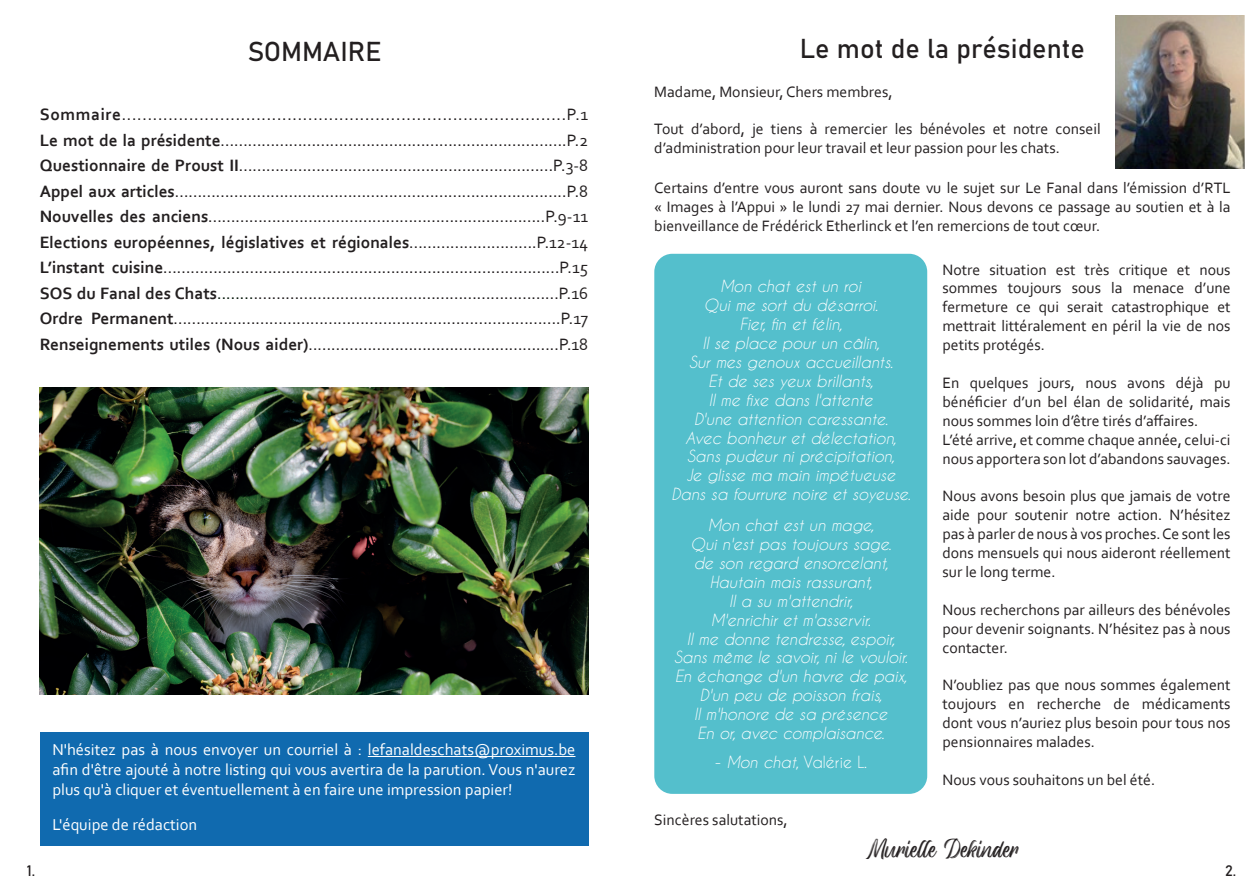
<style>
.page{position:relative;width:1259px;height:893px;background:#fff}
.page>*{position:absolute;margin:0;border:0;box-sizing:border-box;transform-origin:0 0}
.t1{font:27px "Bahnschrift";color:#231f20}
.t2{font:27px "Backrush";color:#231f20}
.t3{font:17.25px/25.5px "Corbel";color:#231f20;text-align:justify}
.t4{font:16.5px/20.2px "Corbel";color:#fff;text-align:justify}
.t5{font:15.75px/18.9px "Corbel";color:#231f20;text-align:justify}
.t6{font:italic 15.75px/18.9px "Caviar Dreams";color:#fff;text-align:center}
.t7{font:15.75px "Caviar Dreams";color:#fff}
.t8{font:15px "Bahnschrift";color:#231f20}
.s1{font-weight:700}
.s2{color:#0a1b0e}
.s3{font-style:italic}
</style>
<div class="page">
<img style="left:1115px;top:16px;width:129px;height:152px">
<div style="left:654px;top:254px;width:273px;height:540px;background:#54bfcc;border-radius:18px"></div>
<div style="left:41px;top:732px;width:548px;height:113px;background:#106aaf"></div>
<hr style="left:368px;top:756px;width:207px;height:1px;background:#fff">
<img style="left:40px;top:387px;width:548px;height:307px">
<h1 class="t1" style="left:248px;top:31px;width:135px">SOMMAIRE</h1>
<h1 class="t1" style="left:800px;top:28px;width:287px">Le mot de la présidente</h1>
<p class="t3" style="left:40px;top:101px;width:550px"><span class="s1">Sommaire</span>......................................................................................P.1<br><span class="s1">Le mot de la présidente</span>............................................................................P.2<br><span class="s1">Questionnaire de Proust II</span>.....................................................................P.3-8<br><span class="s1">Appel aux articles</span>......................................................................................P.8<br><span class="s1">Nouvelles des anciens</span>..........................................................................P.9-11<br><span class="s1">Elections européennes, législatives et régionales</span>............................P.12-14<br><span class="s1">L’instant cuisine</span>.......................................................................................P.15<br><span class="s1">SOS du Fanal des Chats</span><span class="s2">........</span>...................................................................P.16<br><span class="s1">Ordre Permanent</span>.....................................................................................P.17<br><span class="s1">Renseignements utiles (Nous aider)</span>.......................................................P.18</p>
<p class="t4" style="left:52px;top:739px;width:524px">N'hésitez pas à nous envoyer un courriel à : lefanaldeschats@proximus.be afin d'être ajouté à notre listing qui vous avertira de la parution. Vous n'aurez plus qu'à cliquer et éventuellement à en faire une impression papier!</p>
<p class="t4" style="left:52px;top:814px;width:146px">L'équipe de rédaction</p>
<p class="t5" style="left:654px;top:82px;width:240px">Madame, Monsieur, Chers membres,</p>
<p class="t5" style="left:654px;top:119px;width:448px">Tout d’abord, je tiens à remercier les bénévoles et notre conseil d’administration pour leur travail et leur passion pour les chats.</p>
<p class="t5" style="left:654px;top:178px;width:578px">Certains d’entre vous auront sans doute vu le sujet sur Le Fanal dans l’émission d’RTL « Images à l’Appui » le lundi 27 mai dernier. Nous devons ce passage au soutien et à la bienveillance de Frédérick Etherlinck et l’en remercions de tout cœur.</p>
<p class="t6" style="left:671px;top:277px;width:241px">Mon chat est un roi<br>Qui me sort du désarroi.<br>Fier, fin et félin,<br>Il se place pour un câlin,<br>Sur mes genoux accueillants.<br>Et de ses yeux brillants,<br>Il me fixe dans l'attente<br>D'une attention caressante.<br>Avec bonheur et délectation,<br>Sans pudeur ni précipitation,<br>Je glisse ma main impétueuse<br>Dans sa fourrure noire et soyeuse.</p>
<p class="t6" style="left:674px;top:516px;width:235px">Mon chat est un mage,<br>Qui n'est pas toujours sage.<br>de son regard ensorcelant,<br>Hautain mais rassurant,<br>Il a su m'attendrir,<br>M'enrichir et m'asservir.<br>Il me donne tendresse, espoir,<br>Sans même le savoir, ni le vouloir.<br>En échange d'un havre de paix,<br>D'un peu de poisson frais,<br>Il m'honore de sa présence<br>En or, avec complaisance.</p>
<p class="t7" style="left:715px;top:752px;width:154px">- <span class="s3">Mon chat</span>, Valérie L.</p>
<p class="t5" style="left:654px;top:810px;width:135px">Sincères salutations,</p>
<p class="t5" style="left:942px;top:259px;width:290px">Notre situation est très critique et nous sommes toujours sous la menace d’une fermeture ce qui serait catastrophique et mettrait littéralement en péril la vie de nos petits protégés.</p>
<p class="t5" style="left:942px;top:373px;width:290px;text-align:left">En quelques jours, nous avons déjà pu bénéficier d’un bel élan de solidarité, mais nous sommes loin d’être tirés d’affaires.<br>L’été arrive, et comme chaque année, celui-ci nous apportera son lot d’abandons sauvages.</p>
<p class="t5" style="left:942px;top:486px;width:290px">Nous avons besoin plus que jamais de votre aide pour soutenir notre action. N’hésitez pas à parler de nous à vos proches. Ce sont les dons mensuels qui nous aideront réellement sur le long terme.</p>
<p class="t5" style="left:942px;top:600px;width:290px">Nous recherchons par ailleurs des bénévoles pour devenir soignants. N’hésitez pas à nous contacter.</p>
<p class="t5" style="left:942px;top:675px;width:290px">N’oubliez pas que nous sommes également toujours en recherche de médicaments dont vous n’auriez plus besoin pour tous nos pensionnaires malades.</p>
<p class="t5" style="left:942px;top:770px;width:214px">Nous vous souhaitons un bel été.</p>
<h1 class="t2" style="left:865px;top:835px;width:156px">Murielle Dekinder</h1>
<p class="t8" style="left:27px;top:859px;width:10px">1.</p>
<p class="t8" style="left:1225px;top:859px;width:13px">2.</p>
</div>
